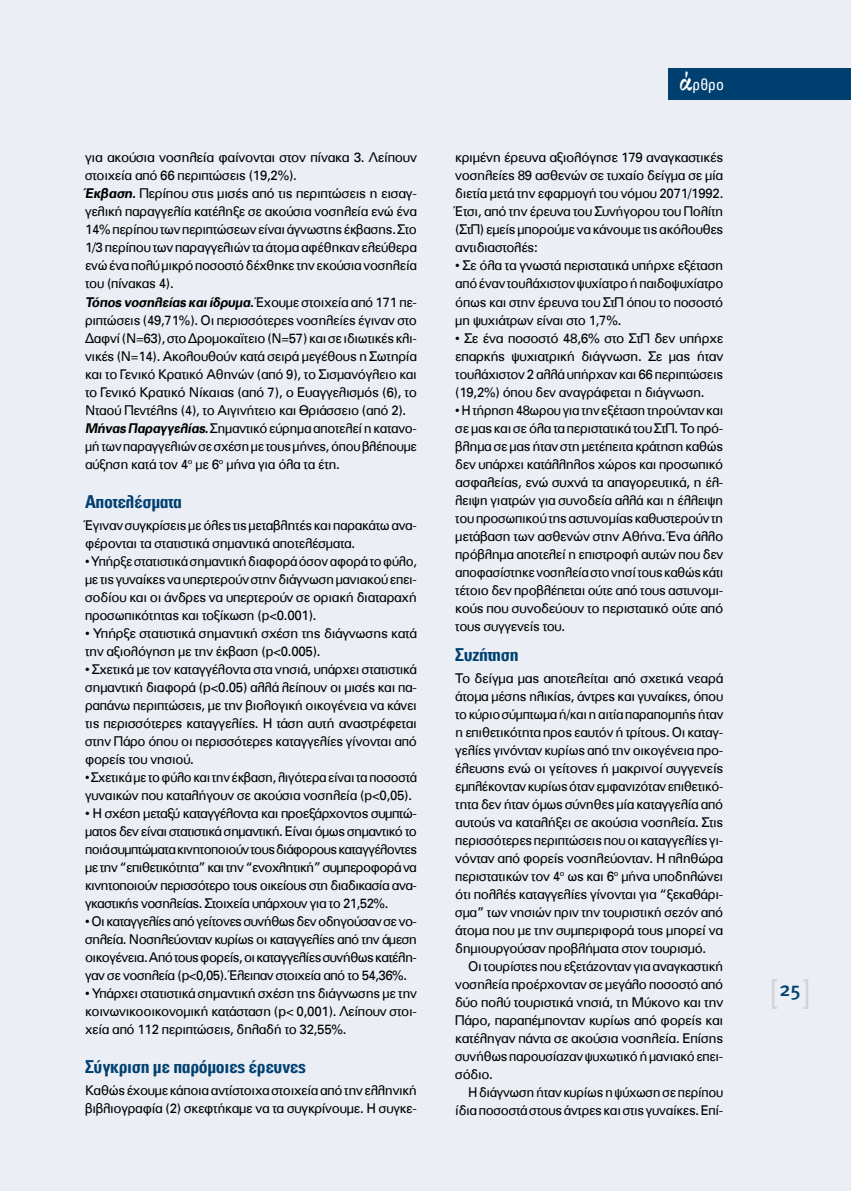
<style>
.page{position:relative;width:851px;height:1191px;background:#fff}
.page>*{position:absolute;margin:0;border:0;box-sizing:border-box;transform-origin:0 0}
.t1{font:300 36px "PF Univers";color:#d1d3d4}
.t2{font:20.25px "Meta Medium Greek";color:#004071}
.t3{font:700 18px "PF Univers Plus Condensed";letter-spacing:-.02em;color:#004071}
.t4{font:16.5px "PF Univers Plus Condensed";color:#fff}
.t5{font:13.5px/18px "PF Univers";letter-spacing:-.02em;color:#000;text-align:justify}
.t6{font:13.5px/18px "PF Univers";letter-spacing:-.02em;color:#000;text-align:justify;scale:.96 1}
.t7{font:13.5px/18px "PF Univers";letter-spacing:-.02em;color:#000;scale:.95 1}
.s1{font-weight:700}
.s2{font-family:"Garamond Premr Pro";font-weight:600;font-size:27.75px}
</style>
<div class="page">
<div style="left:0;top:0;width:850px;height:1191px;background:#ebeef4"></div>
<div style="left:668px;top:68px;width:182px;height:31px;background:#004071"></div>
<p class="t5" style="left:85px;top:148px;width:333px;text-align:left">για ακούσια νοσηλεία φαίνονται στον πίνακα 3. Λείπουν στοιχεία από 66 περιπτώσεις (19,2%).<br><span class="s1">Έκβαση.</span> Περίπου στις μισές από τις περιπτώσεις η εισαγ&shy;γελική παραγγελία κατέληξε σε ακούσια νοσηλεία ενώ ένα 14% περίπου των περιπτώσεων είναι άγνωστης έκβασης. Στο 1/3 περίπου των παραγγελιών τα άτομα αφέθηκαν ελεύθερα ενώ ένα πολύ μικρό ποσοστό δέχθηκε την εκούσια νοσηλεία του (πίνακας 4).<br><span class="s1">Τόπος νοσηλείας καιίδρυμα.</span>Έ χ ο υ μ ε στ ο ι χ ε ία α π ό 1 7 1 π ε&shy;ριπτώσεις (49,71%). Οι περισσότερες νοσηλείες έγιναν στο Δαφνί (Ν=63), στο Δρομοκαϊτειο (Ν=57) και σε ιδιωτικές κλι&shy;νικές (Ν=14). Ακολουθούν κατά σειρά μεγέθους η Σωτηρία και το Γενικό Κρατικό Αθηνών (από 9), το Σισμανόγλειο και το Γενικό Κρατικό Νίκαιας (από 7), ο Ευαγγελισμός (6), το Νταού Πεντέλης (4), το Αιγινήτειο και Θριάσσειο (από 2).<br><span class="s1">Μήνας Παραγγελίας.</span>Σημαντικό εύρημα αποτελεί η κατανο&shy;μή των παραγγελιών σε σχέση με τους μήνες, όπου βλέπουμε αύξηση κατά τον 4<sup>ο</sup> με 6<sup>ο</sup> μήνα για όλα τα έτη.</p>
<h3 class="t3" style="left:85px;top:490px;width:98px">Αποτελέσματα</h3>
<p class="t5" style="left:85px;top:515px;width:333px">Έγιναν συγκρίσεις με όλες τις μεταβλητές και παρακάτω ανα&shy;φέρονται τα στατιστικά σημαντικά αποτελέσματα.</p>
<p class="t6" style="left:85px;top:551px;width:347px">• Υπήρξε στατιστικά σημαντική διαφορά όσον αφορά το φύλο, με τις γυναίκες να υπερτερούν στην διάγνωση μανιακού επει&shy;σοδίου και οι άνδρες να υπερτερούν σε οριακή διαταραχή προσωπικότητας και τοξίκωση (p&lt;0.001).</p>
<p class="t5" style="left:85px;top:623px;width:333px">• Υπήρξε στατιστικά σημαντική σχέση της διάγνωσης κατά την αξιολόγηση με την έκβαση (p&lt;0.005).</p>
<p class="t5" style="left:85px;top:659px;width:333px">• Σχετικά με τον καταγγέλοντα στα νησιά, υπάρχει στατιστικά σημαντική διαφορά (p&lt;0.05) αλλά λείπουν οι μισές και πα&shy;ραπάνω περιπτώσεις, με την βιολογική οικογένεια να κάνει τις περισσότερες καταγγελίες. Η τάση αυτή αναστρέφεται στην Πάρο όπου οι περισσότερες καταγγελίες γίνονται από φορείς του νησιού.</p>
<p class="t7" style="left:85px;top:767px;width:351px">• Σχετικά με το φύλο και την έκβαση, λιγότερα είναι τα ποσοστά γυναικών που καταλήγουν σε ακούσια νοσηλεία (p&lt;0,05).</p>
<p class="t5" style="left:85px;top:803px;width:333px">• Η σχέση μεταξύ καταγγέλοντα και προεξάρχοντος συμπτώ&shy;ματος δεν είναι στατιστικά σημαντική. Είναι όμως σημαντικό το ποιά συμπτώματα κινητοποιούν τους διάφορους καταγγέλοντες με την “επιθετικότητα” και την “ενοχλητική” συμπεροφορά να κινητοποιούν περισσότερο τους οικείους στη διαδικασία ανα&shy;γκαστικής νοσηλείας. Στοιχεία υπάρχουν για το 21,52%.</p>
<p class="t5" style="left:85px;top:911px;width:333px">• Οι καταγγελίες από γείτονες συνήθως δεν οδηγούσαν σε νο&shy;σηλεία. Νοσηλεύονταν κυρίως οι καταγγελίες από την άμεση οικογένεια. Από τους φορείς, οι καταγγελίες συνήθως κατέλη&shy;γαν σε νοσηλεία (p&lt;0,05). Έλειπαν στοιχεία από το 54,36%.</p>
<p class="t5" style="left:85px;top:983px;width:333px">• Υπάρχει στατιστικά σημαντική σχέση της διάγνωσης με την κοινωνικοοικονομική κατάσταση (p&lt; 0,001). Λείπουν στοι&shy;χεία από 112 περιπτώσεις, δηλαδή το 32,55%.</p>
<h3 class="t3" style="left:85px;top:1055px;width:222px">Σύγκριση με παρόμοιες έρευνες</h3>
<p class="t5" style="left:85px;top:1081px;width:333px">Καθώς έχουμε κάποια αντίστοιχα στοιχεία από την ελληνική βιβλιογραφία (2) σκεφτήκαμε να τα συγκρίνουμε. Η συγκε-</p>
<p class="t4" style="left:679px;top:74px;width:46px"><span class="s2">ά</span>ρθρο</p>
<p class="t5" style="left:455px;top:148px;width:269px">κριμένη έρευνα αξιολόγησε 179 αναγκαστικές νοσηλείες 89 ασθενών σε τυχαίο δείγμα σε μία διετία μετά την εφαρμογή του νόμου 2071/1992.<br>Έτσι, από την έρευνα του Συνήγορου του Πολίτη (ΣτΠ) εμείς μπορούμε να κάνουμε τις ακόλουθες αντιδιαστολές:</p>
<p class="t5" style="left:455px;top:256px;width:269px">• Σε όλα τα γνωστά περιστατικά υπήρχε εξέταση από έναν τουλάχιστον ψυχίατρο ή παιδοψυχίατρο όπως και στην έρευνα του ΣτΠ όπου το ποσοστό μη ψυχιάτρων είναι στο 1,7%.</p>
<p class="t5" style="left:455px;top:328px;width:269px">• Σε ένα ποσοστό 48,6% στο ΣτΠ δεν υπήρχε επαρκής ψυχιατρική διάγνωση. Σε μας ήταν τουλάχιστον 2 αλλά υπήρχαν και 66 περιπτώσεις (19,2%) όπου δεν αναγράφεται η διάγνωση.</p>
<p class="t6" style="left:455px;top:400px;width:281px">• Η τήρηση 48ωρου για την εξέταση τηρούνταν και σε μας και σε όλα τα περιστατικά του ΣτΠ. Το πρό&shy;βλημα σε μας ήταν στη μετέπειτα κράτηση καθώς δεν υπάρχει κατάλληλος χώρος και προσωπικό ασφαλείας, ενώ συχνά τα απαγορευτικά, η έλ&shy;λειψη γιατρών για συνοδεία αλλά και η έλλειψη του προσωπικού της αστυνομίας καθυστερούν τη μετάβαση των ασθενών στην Αθήνα. Ένα άλλο πρόβλημα αποτελεί η επιστροφή αυτών που δεν αποφασίστηκε νοσηλεία στο νησί τους καθώς κάτι τέτοιο δεν προβλέπεται ούτε από τους αστυνομι&shy;κούς που συνοδεύουν το περιστατικό ούτε από τους συγγενείς του.</p>
<h3 class="t3" style="left:455px;top:643px;width:65px">Συζήτηση</h3>
<p class="t5" style="left:455px;top:668px;width:269px">Το δείγμα μας αποτελείται από σχετικά νεαρά άτομα μέσης ηλικίας, άντρες και γυναίκες, όπου το κύριο σύμπτωμα ή/και η αιτία παραπομπής ήταν η επιθετικότητα προς εαυτόν ή τρίτους. Οι καταγ&shy;γελίες γινόνταν κυρίως από την οικογένεια προ&shy;έλευσης ενώ οι γείτονες ή μακρινοί συγγενείς εμπλέκονταν κυρίως όταν εμφανιζόταν επιθετικό&shy;τητα δεν ήταν όμως σύνηθες μία καταγγελία από αυτούς να καταλήξει σε ακούσια νοσηλεία. Στις περισσότερες περιπτώσεις που οι καταγγελίες γι&shy;νόνταν από φορείς νοσηλεύονταν. Η πληθώρα περιστατικών τον 4<sup>ο</sup> ως και 6<sup>ο</sup> μήνα υποδηλώνει ότι πολλές καταγγελίες γίνονται για “ξεκαθάρι&shy;σμα” των νησιών πριν την τουριστική σεζόν από άτομα που με την συμπεριφορά τους μπορεί να δημιουργούσαν προβλήματα στον τουρισμό.</p>
<p class="t5" style="left:455px;top:956px;width:269px;text-indent:13px">Οι τουρίστες που εξετάζονταν για αναγκαστική νοσηλεία προέρχονταν σε μεγάλο ποσοστό από δύο πολύ τουριστικά νησιά, τη Μύκονο και την Πάρο, παραπέμπονταν κυρίως από φορείς και κατέληγαν πάντα σε ακούσια νοσηλεία. Επίσης συνήθως παρουσίαζαν ψυχωτικό ή μανιακό επει&shy;σόδιο.</p>
<p class="t5" style="left:455px;top:1082px;width:269px;text-align:right">Η διάγνωση ήταν κυρίως η ψύχωση σε περίπου ίδια ποσοστά στους άντρες και στις γυναίκες. Επί-</p>
<h1 class="t1" style="left:769px;top:970px;width:44px">[ ]</h1>
<h2 class="t2" style="left:779px;top:977px;width:23px">25</h2>
</div>
